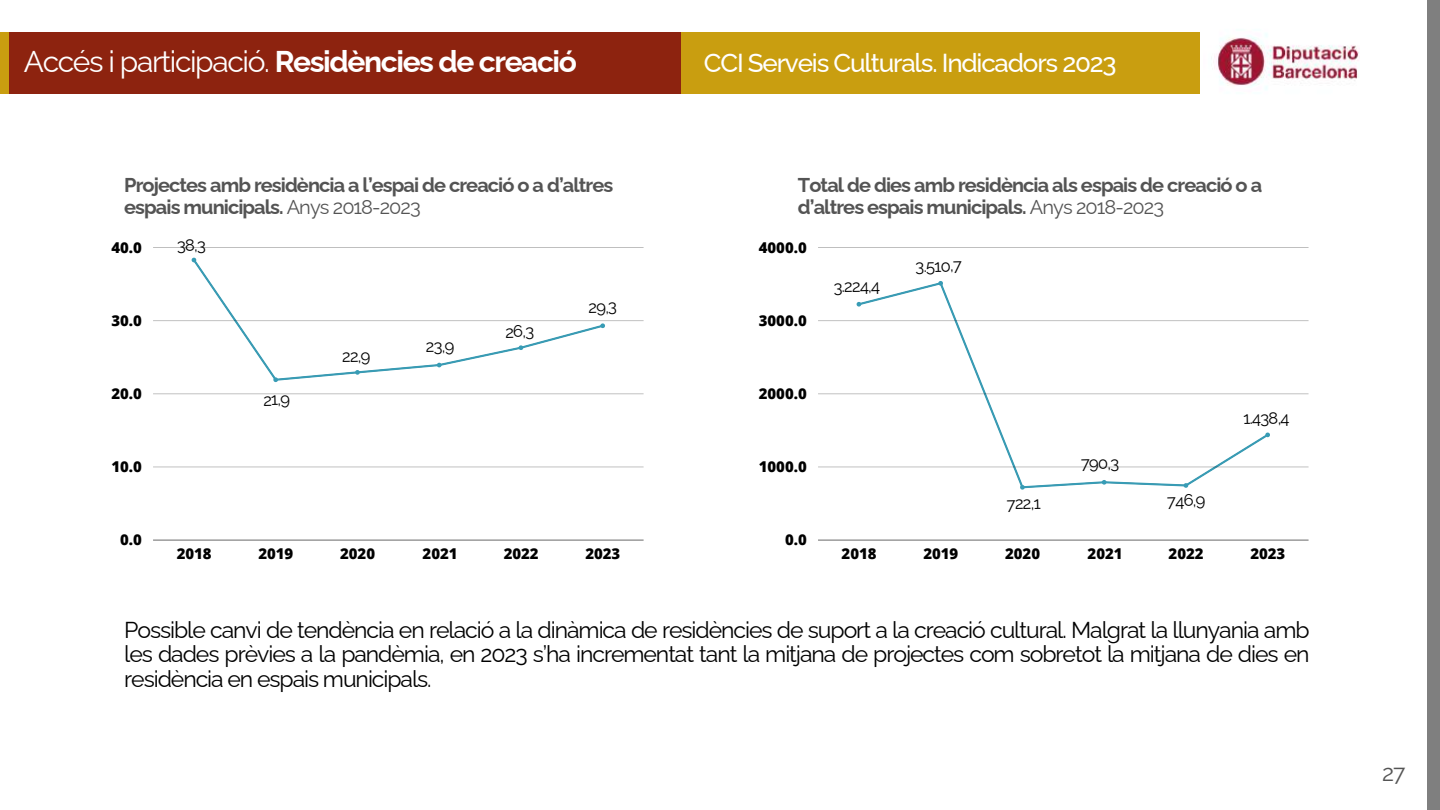
<style>
.page{position:relative;width:1440px;height:810px;background:#fff}
.page>*{position:absolute;margin:0;border:0;box-sizing:border-box;transform-origin:0 0}
.t1{font:700 30px "Raleway";letter-spacing:-.045em;color:#fff}
.t2{font:500 26px "Raleway";letter-spacing:-.045em;color:#fff}
.t3{font:23px/24.8px "Raleway";letter-spacing:-.045em;color:#000;text-align:justify}
.t4{font:23px "Raleway";color:#545454}
.t5{font:700 20px/21.8px "Raleway";letter-spacing:-.045em;color:#545454}
.t6{font:16.6px "Raleway";color:#000}
.t7{font:800 14.9px "Open Sans";color:#000}
.s1{font-weight:400}
</style>
<div class="page">
<svg style="left:191px;top:257px;width:414px;height:126px"></svg>
<hr style="left:153px;top:540px;width:491px;height:1px;background:#a4a4a4">
<hr style="left:153px;top:467px;width:491px;height:1px;background:#e3e3e3">
<hr style="left:153px;top:394px;width:491px;height:1px;background:#ececec">
<hr style="left:153px;top:320px;width:491px;height:1px;background:#c9c9c9">
<hr style="left:153px;top:247px;width:491px;height:1px;background:#bfbfbf">
<svg style="left:856px;top:281px;width:415px;height:209px"></svg>
<hr style="left:818px;top:540px;width:491px;height:1px;background:#a4a4a4">
<hr style="left:818px;top:467px;width:491px;height:1px;background:#e3e3e3">
<hr style="left:818px;top:394px;width:491px;height:1px;background:#ececec">
<hr style="left:818px;top:320px;width:491px;height:1px;background:#c9c9c9">
<hr style="left:818px;top:247px;width:491px;height:1px;background:#bfbfbf">
<div style="left:681px;top:32px;width:518px;height:62px;background:#c99e10"></div>
<img style="left:1214px;top:33px;width:145px;height:57px">
<div style="left:9px;top:32px;width:672px;height:62px;background:#8d230f"></div>
<div style="left:0;top:32px;width:9px;height:62px;background:#c99e10"></div>
<div style="left:1427px;top:0;width:13px;height:810px;background:#7f7f7f"></div>
<h1 class="t1" style="left:24px;top:44px;width:555px"><span class="s1">Accés i participació.</span> Residències de creació</h1>
<p class="t2" style="left:704px;top:48px;width:414px">CCI Serveis Culturals. Indicadors 2023</p>
<p class="t5" style="left:124px;top:174px;width:491px">Projectes amb residència a l’espai de creació o a d’altres espais municipals. <span class="s1">Anys 2018-2023</span></p>
<p class="t5" style="left:798px;top:174px;width:466px">Total de dies amb residència als espais de creació o a d’altres espais municipals. <span class="s1">Anys 2018-2023</span></p>
<p class="t6" style="left:177px;top:236px;width:31px;rotate:-1deg">38,3</p>
<p class="t6" style="left:834px;top:277px;width:48px;rotate:-1deg">3.224,4</p>
<p class="t7" style="left:112px;top:237px;width:32px">40.0</p>
<p class="t7" style="left:759px;top:237px;width:49px">4000.0</p>
<p class="t6" style="left:915px;top:256px;width:48px;rotate:-1deg">3.510,7</p>
<p class="t7" style="left:112px;top:310px;width:32px">30.0</p>
<p class="t6" style="left:505px;top:322px;width:30px;rotate:-1deg">26,3</p>
<p class="t6" style="left:588px;top:297px;width:30px;rotate:-1deg">29,3</p>
<p class="t7" style="left:759px;top:310px;width:49px">3000.0</p>
<p class="t6" style="left:342px;top:347px;width:30px;rotate:-1deg">22,9</p>
<p class="t6" style="left:426px;top:336px;width:30px;rotate:-1deg">23,9</p>
<p class="t7" style="left:112px;top:383px;width:32px">20.0</p>
<p class="t6" style="left:263px;top:390px;width:28px;rotate:-1deg">21,9</p>
<p class="t7" style="left:759px;top:383px;width:49px">2000.0</p>
<p class="t6" style="left:1243px;top:409px;width:48px;rotate:-1deg">1.438,4</p>
<p class="t7" style="left:112px;top:456px;width:32px">10.0</p>
<p class="t7" style="left:759px;top:456px;width:49px">1000.0</p>
<p class="t6" style="left:1081px;top:454px;width:40px;rotate:-1deg">790,3</p>
<p class="t6" style="left:1007px;top:494px;width:35px;rotate:-1deg">722,1</p>
<p class="t6" style="left:1167px;top:491px;width:40px;rotate:-1deg">746,9</p>
<p class="t7" style="left:120px;top:530px;width:23px">0.0</p>
<p class="t7" style="left:785px;top:530px;width:23px">0.0</p>
<p class="t7" style="left:177px;top:543px;width:36px">2018</p>
<p class="t7" style="left:258px;top:543px;width:36px">2019</p>
<p class="t7" style="left:340px;top:543px;width:36px">2020</p>
<p class="t7" style="left:423px;top:543px;width:36px">2021</p>
<p class="t7" style="left:504px;top:543px;width:36px">2022</p>
<p class="t7" style="left:585px;top:543px;width:36px">2023</p>
<p class="t7" style="left:842px;top:543px;width:36px">2018</p>
<p class="t7" style="left:923px;top:543px;width:36px">2019</p>
<p class="t7" style="left:1005px;top:543px;width:36px">2020</p>
<p class="t7" style="left:1088px;top:543px;width:36px">2021</p>
<p class="t7" style="left:1169px;top:543px;width:36px">2022</p>
<p class="t7" style="left:1250px;top:543px;width:36px">2023</p>
<p class="t3" style="left:124px;top:617px;width:1187px">Possible canvi de tendència en relació a la dinàmica de residències de suport a la creació cultural. Malgrat la llunyania amb les dades prèvies a la pandèmia, en 2023 s’ha incrementat tant la mitjana de projectes com sobretot la mitjana de dies en residència en espais municipals.</p>
<p class="t4" style="left:1382px;top:759px;width:25px">27</p>
</div>
